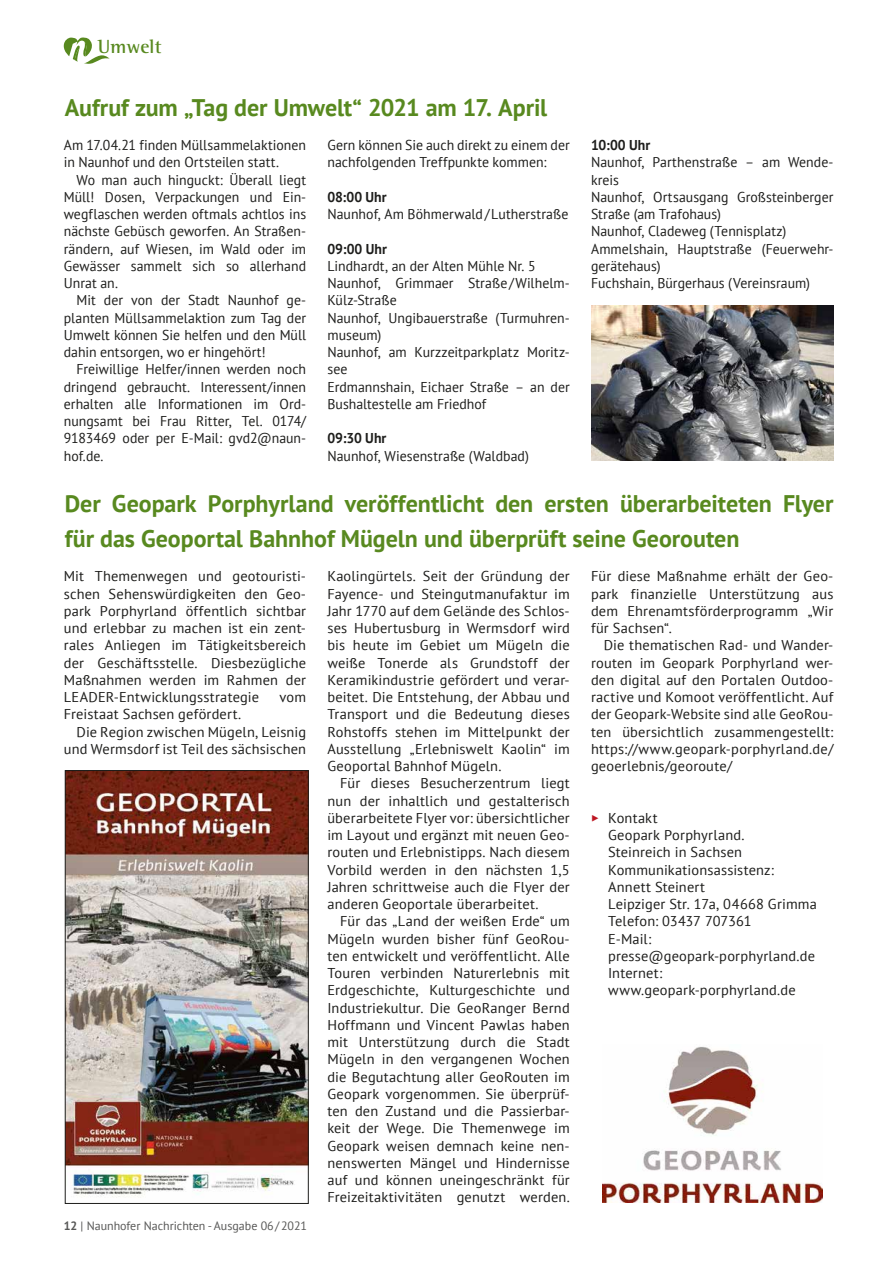
<style>
.page{position:relative;width:893px;height:1263px;background:#fff}
.page>*{position:absolute;margin:0;border:0;box-sizing:border-box;transform-origin:0 0}
.t1{font:700 24px/34.5px "PT Sans";letter-spacing:-.005em;color:#58891f}
.t2{font:700 19.5px "Rotis Semi Serif";letter-spacing:.005em;color:#58891f}
.t3{font:14.25px/17.2px "PT Sans";letter-spacing:.005em;color:#1d1d1b;text-align:justify}
.t4{font:700 14.25px "PT Sans";letter-spacing:.005em;color:#1d1d1b}
.t5{font:12px "PT Sans";color:#575756}
.s1{font-weight:700}
.s2{font-family:"Unit OT";font-weight:300;color:#be1622}
</style>
<div class="page">
<svg style="left:64px;top:37px;width:46px;height:27px"></svg>
<img style="left:602px;top:1047px;width:220px;height:155px">
<img style="left:67px;top:772px;width:240px;height:426px">
<div style="left:65px;top:770px;width:244px;height:434px;border:1px solid #1d1d1b"></div>
<img style="left:592px;top:305px;width:241px;height:156px">
<h2 class="t2" style="left:98px;top:35px;width:65px">Umwelt</h2>
<h1 class="t1" style="left:65px;top:89px;width:484px">Aufruf zum „Tag der Umwelt“ 2021 am 17. April</h1>
<p class="t3" style="left:64px;top:136px;width:244px">Am 17.04.21 finden Müllsammelaktionen in Naunhof und den Ortsteilen statt.</p>
<p class="t3" style="left:64px;top:171px;width:244px;text-indent:13px">Wo man auch hinguckt: Überall liegt Müll! Dosen, Verpackungen und Ein&shy;wegflaschen werden oftmals achtlos ins nächste Gebüsch geworfen. An Straßen&shy;rändern, auf Wiesen, im Wald oder im Gewässer sammelt sich so allerhand Unrat an.</p>
<p class="t3" style="left:64px;top:291px;width:244px;text-indent:13px">Mit der von der Stadt Naunhof ge&shy;planten Müllsammelaktion zum Tag der Umwelt können Sie helfen und den Müll dahin entsorgen, wo er hingehört!</p>
<p class="t3" style="left:64px;top:360px;width:244px;text-indent:13px">Freiwillige Helfer/innen werden noch dringend gebraucht. Interessent/innen erhalten alle Informationen im Ord&shy;nungsamt bei Frau Ritter, Tel. 0174/ 9183469 oder per E-Mail: gvd2@naun&shy;hof.de.</p>
<p class="t3" style="left:327px;top:136px;width:244px">Gern können Sie auch direkt zu einem der nachfolgenden Treffpunkte kommen:</p>
<p class="t4" style="left:327px;top:187px;width:61px">08:00 Uhr</p>
<p class="t3" style="left:327px;top:205px;width:243px">Naunhof, Am Böhmerwald/Lutherstraße</p>
<p class="t4" style="left:327px;top:239px;width:61px">09:00 Uhr</p>
<p class="t3" style="left:327px;top:257px;width:244px;text-align:left">Lindhardt, an der Alten Mühle Nr. 5<br>Naunhof, Grimmaer Straße/Wilhelm-<br>Külz-Straße<br>Naunhof, Ungibauerstraße (Turmuhren&shy;museum)<br>Naunhof, am Kurzzeitparkplatz Moritz&shy;see<br>Erdmannshain, Eichaer Straße – an der<br>Bushaltestelle am Friedhof</p>
<p class="t4" style="left:327px;top:429px;width:60px">09:30 Uhr</p>
<p class="t3" style="left:327px;top:447px;width:203px">Naunhof, Wiesenstraße (Waldbad)</p>
<p class="t4" style="left:591px;top:136px;width:61px">10:00 Uhr</p>
<p class="t3" style="left:591px;top:153px;width:244px;text-align:left">Naunhof, Parthenstraße – am Wende&shy;kreis<br>Naunhof, Ortsausgang Großsteinberger<br>Straße (am Trafohaus)<br>Naunhof, Cladeweg (Tennisplatz)<br>Ammelshain, Hauptstraße (Feuerwehr&shy;gerätehaus)<br>Fuchshain, Bürgerhaus (Vereinsraum)</p>
<h1 class="t1" style="left:65px;top:486px;width:770px">Der Geopark Porphyrland veröffentlicht den ersten überarbeiteten Flyer für das Geoportal Bahnhof Mügeln und überprüft seine Georouten</h1>
<p class="t3" style="left:64px;top:567px;width:244px">Mit Themenwegen und geotouristi&shy;schen Sehenswürdigkeiten den Geo&shy;park Porphyrland öffentlich sichtbar und erlebbar zu machen ist ein zent&shy;rales Anliegen im Tätigkeitsbereich der Geschäftsstelle. Diesbezügliche Maßnahmen werden im Rahmen der LEADER-Entwicklungsstrategie</p>
<p class="t3" style="left:280px;top:688px;width:28px">vom</p>
<p class="t3" style="left:64px;top:705px;width:179px">Freistaat Sachsen gefördert.</p>
<p class="t3" style="left:77px;top:723px;width:231px">Die Region zwischen Mügeln, Leisnig</p>
<p class="t3" style="left:64px;top:740px;width:244px">und Wermsdorf ist Teil des sächsischen</p>
<p class="t5" style="left:64px;top:1218px;width:245px"><span class="s1">12</span> | Naunhofer Nachrichten - Ausgabe 06/2021</p>
<p class="t3" style="left:327px;top:567px;width:244px">Kaolingürtels. Seit der Gründung der Fayence- und Steingutmanufaktur im Jahr 1770 auf dem Gelände des Schlos&shy;ses Hubertusburg in Wermsdorf wird bis heute im Gebiet um Mügeln die weiße Tonerde als Grundstoff der Keramikindustrie gefördert und verar&shy;beitet. Die Entstehung, der Abbau und Transport und die Bedeutung dieses Rohstoffs stehen im Mittelpunkt der Ausstellung „Erlebniswelt Kaolin“ im Geoportal Bahnhof Mügeln.</p>
<p class="t3" style="left:327px;top:774px;width:244px;text-indent:13px">Für dieses Besucherzentrum liegt nun der inhaltlich und gestalterisch überarbeitete Flyer vor: übersichtlicher im Layout und ergänzt mit neuen Geo&shy;routen und Erlebnistipps. Nach diesem Vorbild werden in den nächsten 1,5<br>Jahren schrittweise auch die Flyer der anderen Geoportale überarbeitet.</p>
<p class="t3" style="left:327px;top:912px;width:244px;text-indent:13px">Für das „Land der weißen Erde“ um Mügeln wurden bisher fünf GeoRou&shy;ten entwickelt und veröffentlicht. Alle Touren verbinden Naturerlebnis mit Erdgeschichte, Kulturgeschichte und Industriekultur. Die GeoRanger Bernd Hoffmann und Vincent Pawlas haben mit Unterstützung durch die Stadt Mügeln in den vergangenen Wochen die Begutachtung aller GeoRouten im Geopark vorgenommen. Sie überprüf&shy;ten den Zustand und die Passierbar&shy;keit der Wege. Die Themenwege im Geopark weisen demnach keine nen&shy;nenswerten Mängel und Hindernisse auf und können uneingeschränkt für Freizeitaktivitäten genutzt werden.</p>
<p class="t3" style="left:591px;top:567px;width:244px">Für diese Maßnahme erhält der Geo&shy;park finanzielle Unterstützung aus dem Ehrenamtsförderprogramm „Wir für Sachsen“.</p>
<p class="t3" style="left:591px;top:636px;width:244px;text-indent:13px">Die thematischen Rad- und Wander&shy;routen im Geopark Porphyrland wer&shy;den digital auf den Portalen Outdoo&shy;ractive und Komoot veröffentlicht. Auf der Geopark-Website sind alle GeoRou&shy;ten übersichtlich zusammengestellt: https://www.geopark-porphyrland.de/ geoerlebnis/georoute/</p>
<p class="t3" style="left:608px;top:809px;width:210px;text-align:left;text-indent:-17px"><span class="s2">‣</span> Kontakt<br>Geopark Porphyrland.<br>Steinreich in Sachsen<br>Kommunikationsassistenz:<br>Annett Steinert<br>Leipziger Str. 17a, 04668 Grimma<br>Telefon: 03437 707361<br>E-Mail: presse@geopark-porphyrland.de<br>Internet: www.geopark-porphyrland.de</p>
</div>
